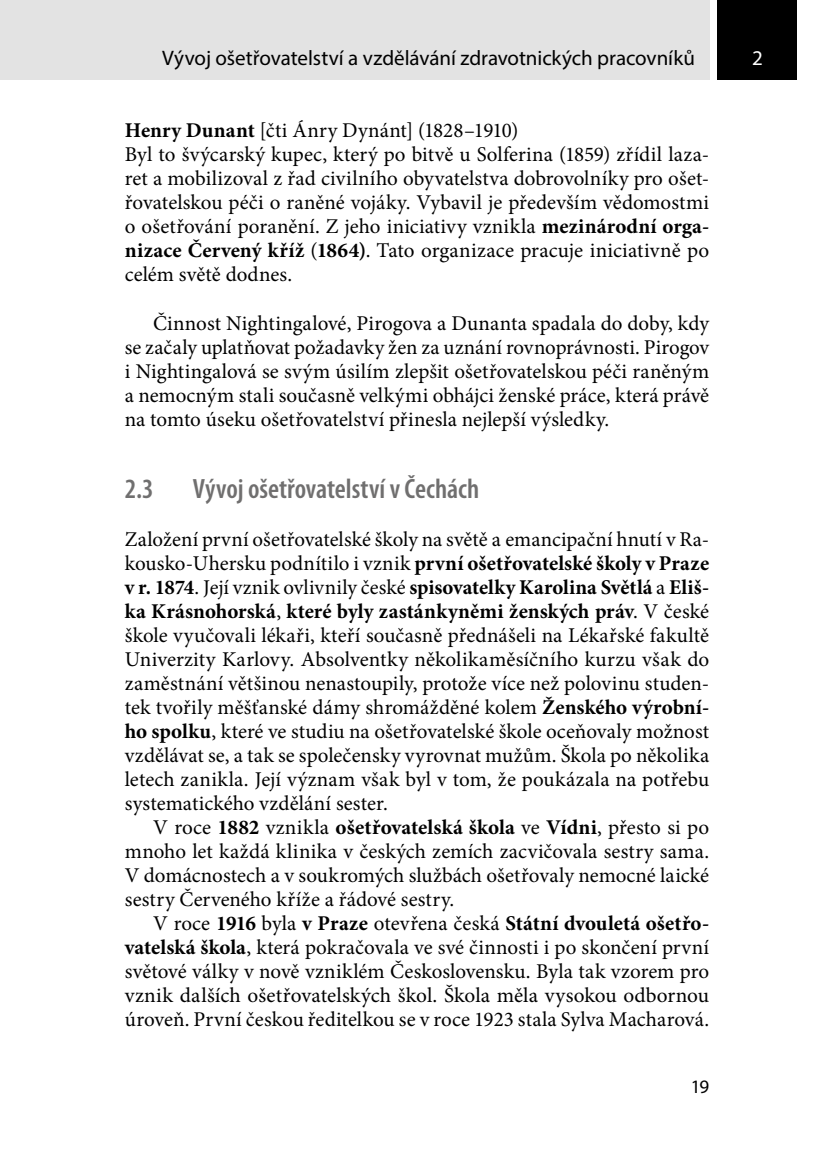
<style>
.page{position:relative;width:817px;height:1174px;background:#fff}
.page>*{position:absolute;margin:0;border:0;box-sizing:border-box;transform-origin:0 0}
._2_2_nadpis{font:600 condensed 28px "Myriad Pro";color:#706f6f}
.text_1__odstavec{font:21px/24px "Minion Pro";letter-spacing:.005em;color:#000;text-align:justify}
.text{font:21px/24px "Minion Pro";letter-spacing:.005em;color:#000;text-align:justify}
.text_1__odstavec_bez{font:21px/24px "Minion Pro";letter-spacing:.005em;color:#000;text-align:justify}
.text_1_nad{font:21px/24px "Minion Pro";letter-spacing:.005em;color:#000;text-align:justify}
.t1{font:21px "Myriad Pro";letter-spacing:-.005em;color:#000}
.nadpisek{font:21px "Minion Pro";letter-spacing:.01em;color:#000}
.t2{font:21px "Myriad Pro";color:#fff}
.t3{font:19px "Myriad Pro";color:#000}
.s1{font-weight:700}
</style>
<div class="page">
<div style="left:717px;top:0;width:80px;height:79px;background:#000"></div>
<div style="left:0;top:0;width:709px;height:79px;background:#e3e3e3"></div>
<p class="t1" style="left:162px;top:45px;width:534px">Vývoj ošetřovatelství a vzdělávání zdravotnických pracovníků</p>
<p class="t2" style="left:751px;top:45px;width:12px">2</p>
<p class="nadpisek" style="left:125px;top:117px;width:395px"><span class="s1">Henry Dunant</span> [čti Ánry Dynánt] (1828–1910)</p>
<p class="text_1__odstavec_bez" style="left:125px;top:143px;width:585px">Byl to švýcarský kupec, který po bitvě u Solferina (1859) zřídil laza&shy;ret a mobilizoval z řad civilního obyvatelstva dobrovolníky pro ošet&shy;řovatelskou péči o raněné vojáky. Vybavil je především vědomostmi o ošetřování poranění. Z jeho iniciativy vznikla <span class="s1">mezinárodní orga&shy;nizace Červený kříž</span> (<span class="s1">1864)</span>. Tato organizace pracuje iniciativně po celém světě dodnes.</p>
<p class="text_1_nad" style="left:125px;top:311px;width:585px;text-indent:28px">Činnost Nightingalové, Pirogova a Dunanta spadala do doby, kdy se začaly uplatňovat požadavky žen za uznání rovnoprávnosti. Pirogov i Nightingalová se svým úsilím zlepšit ošetřovatelskou péči raněným a nemocným stali současně velkými obhájci ženské práce, která právě na tomto úseku ošetřovatelství přinesla nejlepší výsledky.</p>
<p class="_2_2_nadpis" style="left:125px;top:471px;width:30px">2.3</p>
<p class="_2_2_nadpis" style="left:193px;top:471px;width:288px">Vývoj ošetřovatelství v Čechách</p>
<p class="text_1__odstavec" style="left:125px;top:527px;width:586px">Založení první ošetřovatelské školy na světě a emancipační hnutí v Ra&shy;kousko-Uhersku podnítilo i vznik <span class="s1">první ošetřovatelské školy v Praze v r. 1874</span>. Její vznik ovlivnily české <span class="s1">spisovatelky Karolina Světlá</span> a <span class="s1">Eliš&shy;ka Krásnohorská</span>, <span class="s1">které byly zastánkyněmi ženských práv</span>. V české škole vyučovali lékaři, kteří současně přednášeli na Lékařské fakultě Univerzity Karlovy. Absolventky několikaměsíčního kurzu však do zaměstnání většinou nenastoupily, protože více než polovinu studen&shy;tek tvořily měšťanské dámy shromážděné kolem <span class="s1">Ženského výrobní&shy;ho spolku</span>, které ve studiu na ošetřovatelské škole oceňovaly možnost vzdělávat se, a tak se společensky vyrovnat mužům. Škola po několika letech zanikla. Její význam však byl v tom, že poukázala na potřebu systematického vzdělání sester.</p>
<p class="text" style="left:125px;top:815px;width:585px;text-indent:28px">V roce <span class="s1">1882</span> vznikla <span class="s1">ošetřovatelská škola</span> ve <span class="s1">Vídni</span>, přesto si po mnoho let každá klinika v českých zemích zacvičovala sestry sama.<br>V domácnostech a v soukromých službách ošetřovaly nemocné laické sestry Červeného kříže a řádové sestry.</p>
<p class="text" style="left:125px;top:911px;width:586px;text-indent:28px">V roce <span class="s1">1916</span> byla <span class="s1">v Praze</span> otevřena česká <span class="s1">Státní dvouletá ošetřo&shy;vatelská škola</span>, která pokračovala ve své činnosti i po skončení první světové války v nově vzniklém Československu. Byla tak vzorem pro vznik dalších ošetřovatelských škol. Škola měla vysokou odbornou úroveň. První českou ředitelkou se v roce 1923 stala Sylva Macharová.</p>
<p class="t3" style="left:690px;top:1074px;width:20px">19</p>
</div>
